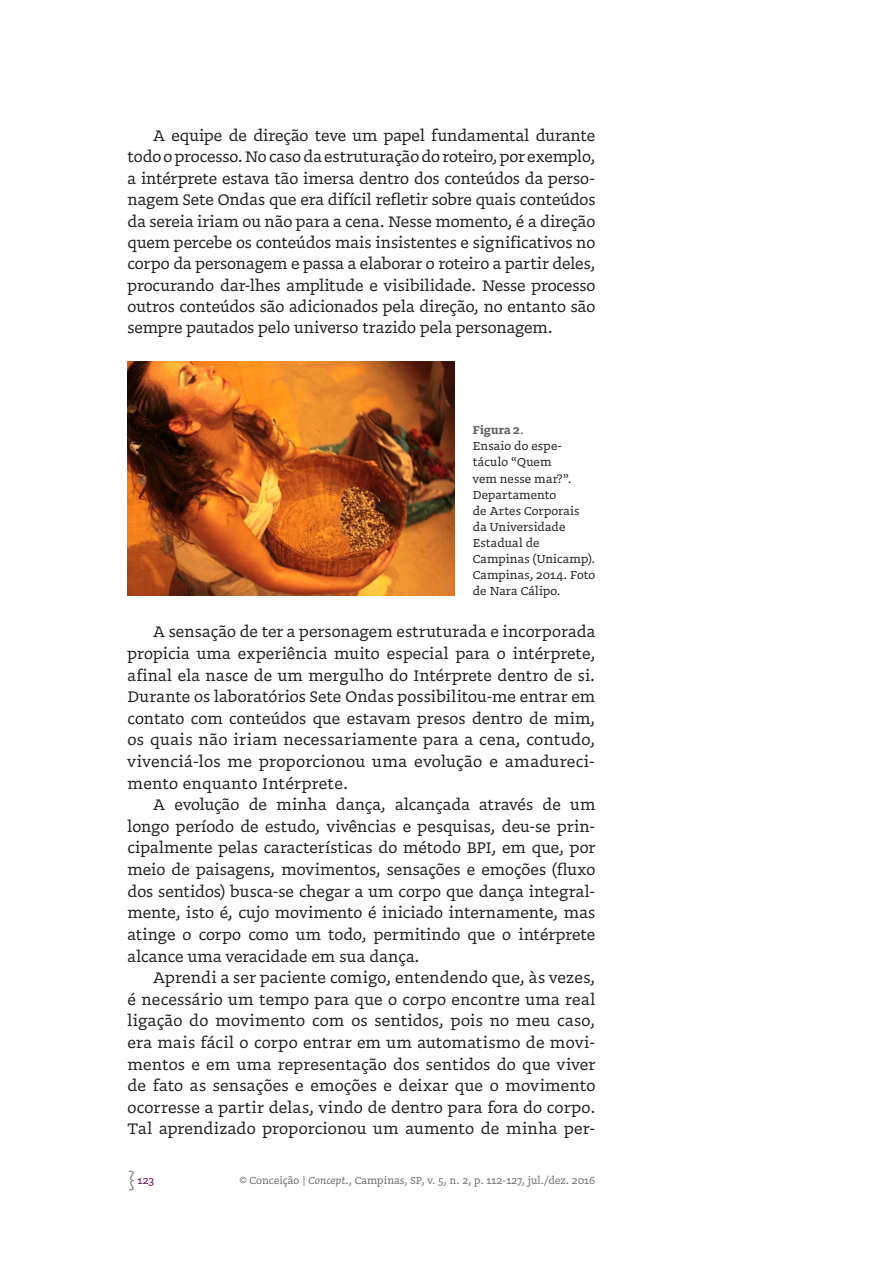
<style>
.page{position:relative;width:893px;height:1263px;background:#fff}
.page>*{position:absolute;margin:0;border:0;box-sizing:border-box;transform-origin:0 0}
.corpo_do_texto{font:18px/21.6px "Doko";letter-spacing:.005em;color:#231f20;text-align:justify}
.t1{font:13.5px/16px "Doko";letter-spacing:.01em;color:#231f20}
.t2{font:12px "Doko";color:#6c6d70}
.t3{font:12px "Doko";color:#610053}
.s1{font-weight:700;color:#636366}
.s2{color:#636366}
.s3{font-size:10.5px}
.s4{font-style:italic}
</style>
<div class="page">
<svg style="left:129px;top:1170px;width:6px;height:21px"></svg>
<img style="left:128px;top:361px;width:326px;height:234px">
<p class="corpo_do_texto" style="left:128px;top:125px;width:469px;text-indent:26px">A equipe de direção teve um papel fundamental durante todo o processo. No caso da estruturação do roteiro, por exemplo, a intérprete estava tão imersa dentro dos conteúdos da perso&shy;nagem Sete Ondas que era difícil refletir sobre quais conteúdos da sereia iriam ou não para a cena. Nesse momento, é a direção quem percebe os conteúdos mais insistentes e significativos no corpo da personagem e passa a elaborar o roteiro a partir deles, procurando dar-lhes amplitude e visibilidade. Nesse processo outros conteúdos são adicionados pela direção, no entanto são sempre pautados pelo universo trazido pela personagem.</p>
<p class="t1" style="left:473px;top:422px;width:124px"><span class="s1">Figura 2</span><span class="s2">.<br></span>Ensaio do espe&shy;táculo “Quem<br>vem nesse mar?”.<br>Departamento<br>de Artes Corporais da Universidade<br>Estadual de<br>Campinas (Unicamp).<br>Campinas, 2014. Foto de Nara Cálipo.</p>
<p class="corpo_do_texto" style="left:128px;top:621px;width:469px;text-indent:26px">A sensação de ter a personagem estruturada e incorporada propicia uma experiência muito especial para o intérprete, afinal ela nasce de um mergulho do Intérprete dentro de si.<br>Durante os laboratórios Sete Ondas possibilitou-me entrar em contato com conteúdos que estavam presos dentro de mim, os quais não iriam necessariamente para a cena, contudo, vivenciá-los me proporcionou uma evolução e amadureci&shy;mento enquanto Intérprete.</p>
<p class="corpo_do_texto" style="left:128px;top:794px;width:469px;text-indent:26px">A evolução de minha dança, alcançada através de um longo período de estudo, vivências e pesquisas, deu-se prin&shy;cipalmente pelas características do método BPI, em que, por meio de paisagens, movimentos, sensações e emoções (fluxo dos sentidos) busca-se chegar a um corpo que dança integral&shy;mente, isto é, cujo movimento é iniciado internamente, mas atinge o corpo como um todo, permitindo que o intérprete alcance uma veracidade em sua dança.</p>
<p class="corpo_do_texto" style="left:128px;top:966px;width:469px;text-indent:26px">Aprendi a ser paciente comigo, entendendo que, às vezes, é necessário um tempo para que o corpo encontre uma real ligação do movimento com os sentidos, pois no meu caso, era mais fácil o corpo entrar em um automatismo de movi&shy;mentos e em uma representação dos sentidos do que viver de fato as sensações e emoções e deixar que o movimento ocorresse a partir delas, vindo de dentro para fora do corpo.<br>Tal aprendizado proporcionou um aumento de minha per-</p>
<p class="t3" style="left:137px;top:1173px;width:18px">123</p>
<p class="t2" style="left:239px;top:1173px;width:358px"><span class="s3">©</span> Conceição | <span class="s4">Concept.</span>, Campinas, SP, v. 5, n. 2, p. 112-127, jul./dez. 2016</p>
</div>
